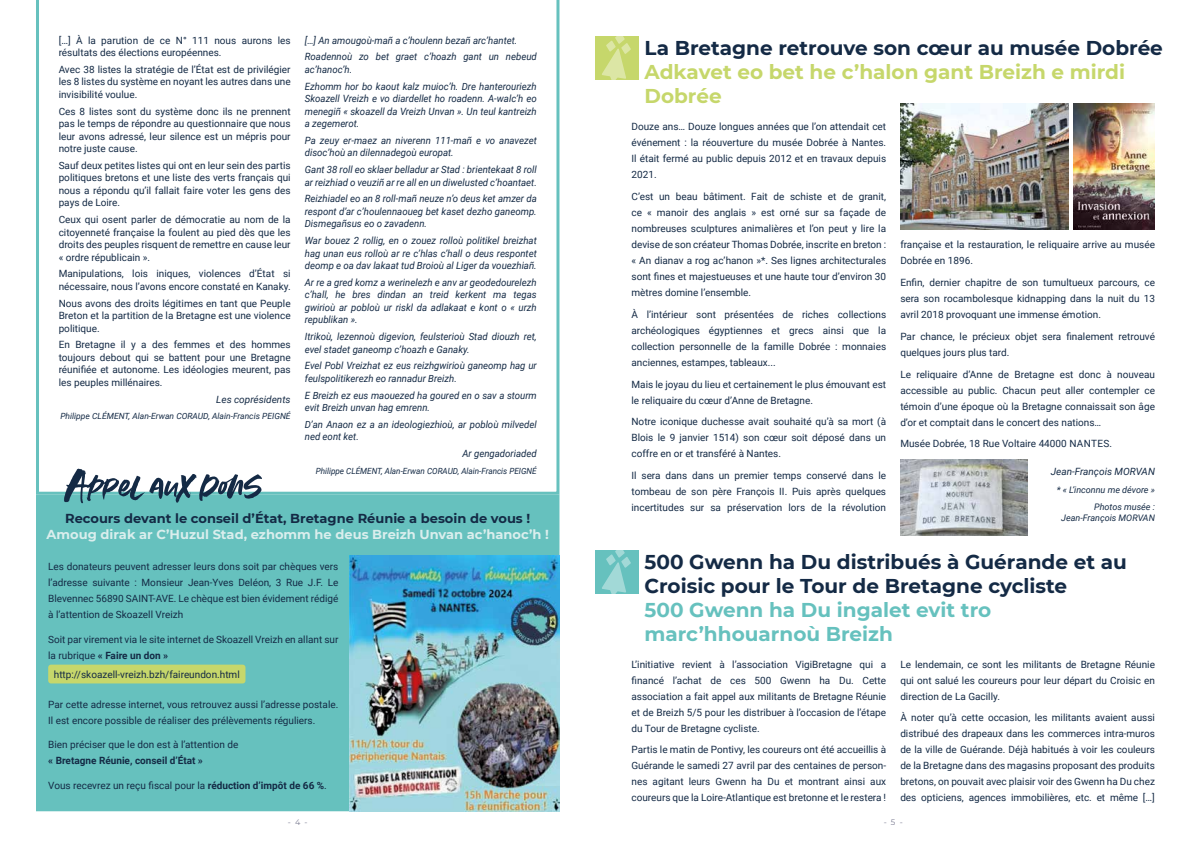
<style>
.page{position:relative;width:1191px;height:842px;background:#fff}
.page>*{position:absolute;margin:0;border:0;box-sizing:border-box;transform-origin:0 0}
.t1{font:55px "Summer Loving Solid";color:#142a45}
.t2{font:700 20px/24px "Montserrat";color:#142a45}
.t3{font:700 20px/24px "Montserrat";color:#66c1be}
.t4{font:700 20px/24px "Montserrat";color:#c6d76b}
.t5{font:700 13px "Montserrat";color:#daeeed}
.t6{font:700 13px "Montserrat";color:#142a45}
.t7{font:10px/16px "Roboto";color:#142a45;text-align:justify}
.t8{font:italic 10px/12.5px "Roboto";color:#142a45;scale:.96 1}
.t9{font:italic 10px "Roboto";color:#142a45}
.t10{font:700 10px "Roboto";color:#142a45}
.t11{font:italic 9px/16.5px "Roboto";color:#142a45;text-align:right}
.t12{font:italic 8.5px "Roboto";color:#142a45}
.t13{font:italic 8.5px "Roboto";color:#142a45;scale:.96 1}
.t14{font:8px "Montserrat";color:#7a7b91}
.s1{font-weight:700}
</style>
<div class="page">
<svg style="left:36px;top:0;width:523px;height:495px"></svg>
<div style="left:36px;top:495px;width:523px;height:316px;background:#66c1be"></div>
<div style="left:595px;top:36px;width:44px;height:43px;background:#c6d76b"></div>
<svg style="left:601px;top:36px;width:30px;height:44px"></svg>
<div style="left:48px;top:665px;width:197px;height:18px;background:#c6d76b;border-radius:3px"></div>
<div style="left:595px;top:550px;width:44px;height:43px;background:#66c1be"></div>
<svg style="left:601px;top:550px;width:30px;height:44px"></svg>
<img style="left:349px;top:556px;width:210px;height:255px">
<img style="left:1073px;top:103px;width:82px;height:127px">
<img style="left:900px;top:103px;width:168px;height:127px">
<img style="left:900px;top:460px;width:127px;height:75px">
<p class="t7" style="left:59px;top:33px;width:233px;line-height:12.5px">[…] À la parution de ce N° 111 nous aurons les résultats des élections européennes.</p>
<p class="t7" style="left:59px;top:63px;width:233px;line-height:12.5px">Avec 38 listes la stratégie de l’État est de privilégier les 8 listes du système en noyant les autres dans une invisibilité voulue.</p>
<p class="t7" style="left:59px;top:104px;width:233px;line-height:12.5px">Ces 8 listes sont du système donc ils ne prennent pas le temps de répondre au questionnaire que nous leur avons adressé, leur silence est un mépris pour notre juste cause.</p>
<p class="t7" style="left:59px;top:159px;width:233px;line-height:12.5px">Sauf deux petites listes qui ont en leur sein des partis politiques bretons et une liste des verts français qui nous a répondu qu’il fallait faire voter les gens des pays de Loire.</p>
<p class="t7" style="left:59px;top:213px;width:233px;line-height:12.5px">Ceux qui osent parler de démocratie au nom de la citoyenneté française la foulent au pied dès que les droits des peuples risquent de remettre en cause leur « ordre républicain ».</p>
<p class="t7" style="left:59px;top:267px;width:233px;line-height:12.5px">Manipulations, lois iniques, violences d’État si nécessaire, nous l’avons encore constaté en Kanaky.</p>
<p class="t7" style="left:59px;top:296px;width:233px;line-height:12.5px">Nous avons des droits légitimes en tant que Peuple Breton et la partition de la Bretagne est une violence politique.</p>
<p class="t7" style="left:59px;top:338px;width:233px;line-height:12.5px">En Bretagne il y a des femmes et des hommes toujours debout qui se battent pour une Bretagne réunifiée et autonome. Les idéologies meurent, pas les peuples millénaires.</p>
<p class="t9" style="left:216px;top:392px;width:76px">Les coprésidents</p>
<p class="t12" style="left:60px;top:410px;width:232px">Philippe CLÉMENT, Alan-Erwan CORAUD, Alain-Francis PEIGNÉ</p>
<h1 class="t1" style="left:66px;top:452px;width:197px">Appel aux dons</h1>
<p class="t8" style="left:305px;top:31px;width:243px;line-height:16.8px">[…] An amougoù-mañ a c’houlenn bezañ arc’hantet.<br>Roadennoù zo bet graet c’hoazh gant un nebeud</p>
<p class="t8" style="left:305px;top:60px;width:243px;line-height:16.8px">ac’hanoc’h.<br>Ezhomm hor bo kaout kalz muioc’h. Dre hanterouriezh</p>
<p class="t8" style="left:305px;top:92px;width:243px;text-align:justify">Skoazell Vreizh e vo diardellet ho roadenn. A-walc’h eo menegiñ « skoazell da Vreizh Unvan ». Un teul kantreizh a zegemerot.</p>
<p class="t8" style="left:305px;top:134px;width:243px">Pa zeuy er-maez an niverenn 111-mañ e vo anavezet disoc’hoù an dilennadegoù europat.</p>
<p class="t8" style="left:305px;top:163px;width:243px">Gant 38 roll eo sklaer belladur ar Stad : brientekaat 8 roll ar reizhiad o veuziñ ar re all en un diwelusted c’hoantaet.</p>
<p class="t8" style="left:305px;top:192px;width:243px;text-align:justify">Reizhiadel eo an 8 roll-mañ neuze n’o deus ket amzer da respont d’ar c’houlennaoueg bet kaset dezho ganeomp.<br>Dismegañsus eo o zavadenn.</p>
<p class="t8" style="left:305px;top:234px;width:243px;text-align:justify">War bouez 2 rollig, en o zouez rolloù politikel breizhat hag unan eus rolloù ar re c’hlas c’hall o deus respontet deomp e oa dav lakaat tud Broioù al Liger da vouezhiañ.</p>
<p class="t8" style="left:305px;top:276px;width:243px;text-align:justify">Ar re a gred komz a werinelezh e anv ar geodedourelezh c’hall, he bres dindan an treid kerkent ma tegas gwirioù ar pobloù ur riskl da adlakaat e kont o « urzh republikan ».</p>
<p class="t8" style="left:305px;top:330px;width:243px">Itrikoù, lezennoù digevion, feulsterioù Stad diouzh ret, evel stadet ganeomp c’hoazh e Ganaky.</p>
<p class="t8" style="left:305px;top:359px;width:243px">Evel Pobl Vreizhat ez eus reizhgwirioù ganeomp hag ur feulspolitikerezh eo rannadur Breizh.</p>
<p class="t8" style="left:305px;top:388px;width:243px">E Breizh ez eus maouezed ha goured en o sav a stourm evit Breizh unvan hag emrenn.</p>
<p class="t8" style="left:305px;top:418px;width:243px">D’an Anaon ez a an ideologiezhioù, ar pobloù milvedel ned eont ket.</p>
<p class="t8" style="left:462px;top:447px;width:79px">Ar gengadoriaded</p>
<p class="t13" style="left:316px;top:465px;width:232px">Philippe CLÉMENT, Alan-Erwan CORAUD, Alain-Francis PEIGNÉ</p>
<h3 class="t6" style="left:65px;top:509px;width:466px">Recours devant le conseil d’État, Bretagne Réunie a besoin de vous !</h3>
<h3 class="t5" style="left:47px;top:525px;width:504px">Amoug dirak ar C’Huzul Stad, ezhomm he deus Breizh Unvan ac’hanoc’h !</h3>
<p class="t7" style="left:48px;top:558px;width:292px">Les donateurs peuvent adresser leurs dons soit par chèques vers l’adresse suivante : Monsieur Jean-Yves Deléon, 3 Rue J.F. Le Blevennec 56890 SAINT-AVE. Le chèque est bien évidement rédigé à l’attention de Skoazell Vreizh</p>
<p class="t7" style="left:48px;top:631px;width:292px">Soit par virement via le site internet de Skoazell Vreizh en allant sur la rubrique <span class="s1">« Faire un don »</span></p>
<p class="t7" style="left:54px;top:666px;width:187px">http://skoazell-vreizh.bzh/faireundon.html</p>
<p class="t7" style="left:48px;top:696px;width:292px">Par cette adresse internet, vous retrouvez aussi l’adresse postale.<br>Il est encore possible de réaliser des prélèvements réguliers.</p>
<p class="t7" style="left:48px;top:736px;width:192px">Bien préciser que le don est à l’attention de</p>
<p class="t10" style="left:48px;top:754px;width:156px">« Bretagne Réunie, conseil d’État »</p>
<p class="t7" style="left:48px;top:777px;width:280px">Vous recevrez un reçu fiscal pour la <span class="s1">réduction d’impôt de 66 %</span>.</p>
<h2 class="t2" style="left:644px;top:35px;width:520px">La Bretagne retrouve son cœur au musée Dobrée</h2>
<h2 class="t4" style="left:644px;top:59px;width:482px">Adkavet eo bet he c’halon gant Breizh e mirdi<br>Dobrée</h2>
<p class="t7" style="left:631px;top:119px;width:256px">Douze ans… Douze longues années que l’on attendait cet événement : la réouverture du musée Dobrée à Nantes.<br>Il était fermé au public depuis 2012 et en travaux depuis 2021.</p>
<p class="t7" style="left:631px;top:188px;width:256px">C’est un beau bâtiment. Fait de schiste et de granit, ce « manoir des anglais » est orné sur sa façade de nombreuses sculptures animalières et l’on peut y lire la devise de son créateur Thomas Dobrée, inscrite en breton : « An dianav a rog ac’hanon »*. Ses lignes architecturales sont fines et majestueuses et une haute tour d’environ 30 mètres domine l’ensemble.</p>
<p class="t7" style="left:631px;top:306px;width:256px">À l’intérieur sont présentées de riches collections archéologiques égyptiennes et grecs ainsi que la collection personnelle de la famille Dobrée : monnaies anciennes, estampes, tableaux...</p>
<p class="t7" style="left:631px;top:376px;width:256px">Mais le joyau du lieu et certainement le plus émouvant est le reliquaire du cœur d’Anne de Bretagne.</p>
<p class="t7" style="left:631px;top:413px;width:256px">Notre iconique duchesse avait souhaité qu’à sa mort (à Blois le 9 janvier 1514) son cœur soit déposé dans un coffre en or et transféré à Nantes.</p>
<p class="t7" style="left:631px;top:467px;width:256px">Il sera dans dans un premier temps conservé dans le tombeau de son père François II. Puis après quelques incertitudes sur sa préservation lors de la révolution</p>
<p class="t7" style="left:900px;top:237px;width:256px">française et la restauration, le reliquaire arrive au musée<br>Dobrée en 1896.</p>
<p class="t7" style="left:900px;top:274px;width:256px">Enfin, dernier chapitre de son tumultueux parcours, ce sera son rocambolesque kidnapping dans la nuit du 13 avril 2018 provoquant une immense émotion.</p>
<p class="t7" style="left:900px;top:328px;width:256px">Par chance, le précieux objet sera finalement retrouvé quelques jours plus tard.</p>
<p class="t7" style="left:900px;top:366px;width:256px">Le reliquaire d’Anne de Bretagne est donc à nouveau accessible au public. Chacun peut aller contempler ce témoin d’une époque où la Bretagne connaissait son âge d’or et comptait dans le concert des nations…</p>
<p class="t7" style="left:900px;top:435px;width:213px">Musée Dobrée, 18 Rue Voltaire 44000 NANTES.</p>
<p class="t9" style="left:1050px;top:464px;width:106px">Jean-François MORVAN</p>
<p class="t11" style="left:1056px;top:482px;width:100px">* « L’inconnu me dévore »<br>Photos musée :</p>
<p class="t11" style="left:1061px;top:509px;width:95px">Jean-François MORVAN</p>
<h2 class="t2" style="left:644px;top:549px;width:484px">500 Gwenn ha Du distribués à Guérande et au<br>Croisic pour le Tour de Bretagne cycliste</h2>
<h2 class="t3" style="left:644px;top:597px;width:348px">500 Gwenn ha Du ingalet evit tro marc’hhouarnoù Breizh</h2>
<p class="t7" style="left:631px;top:656px;width:256px">L’initiative revient à l’association VigiBretagne qui a financé l’achat de ces 500 Gwenn ha Du. Cette association a fait appel aux militants de Bretagne Réunie et de Breizh 5/5 pour les distribuer à l’occasion de l’étape du Tour de Bretagne cycliste.</p>
<p class="t7" style="left:631px;top:741px;width:256px">Partis le matin de Pontivy, les coureurs ont été accueillis à Guérande le samedi 27 avril par des centaines de person&shy;nes agitant leurs Gwenn ha Du et montrant ainsi aux coureurs que la Loire-Atlantique est bretonne et le restera !</p>
<p class="t7" style="left:900px;top:656px;width:256px">Le lendemain, ce sont les militants de Bretagne Réunie qui ont salué les coureurs pour leur départ du Croisic en direction de La Gacilly.</p>
<p class="t7" style="left:900px;top:709px;width:256px">À noter qu’à cette occasion, les militants avaient aussi distribué des drapeaux dans les commerces intra-muros de la ville de Guérande. Déjà habitués à voir les couleurs de la Bretagne dans des magasins proposant des produits bretons, on pouvait avec plaisir voir des Gwenn ha Du chez des opticiens, agences immobilières, etc. et même […]</p>
<p class="t14" style="left:288px;top:816px;width:21px">- 4 -</p>
<p class="t14" style="left:883px;top:816px;width:21px">- 5 -</p>
</div>
